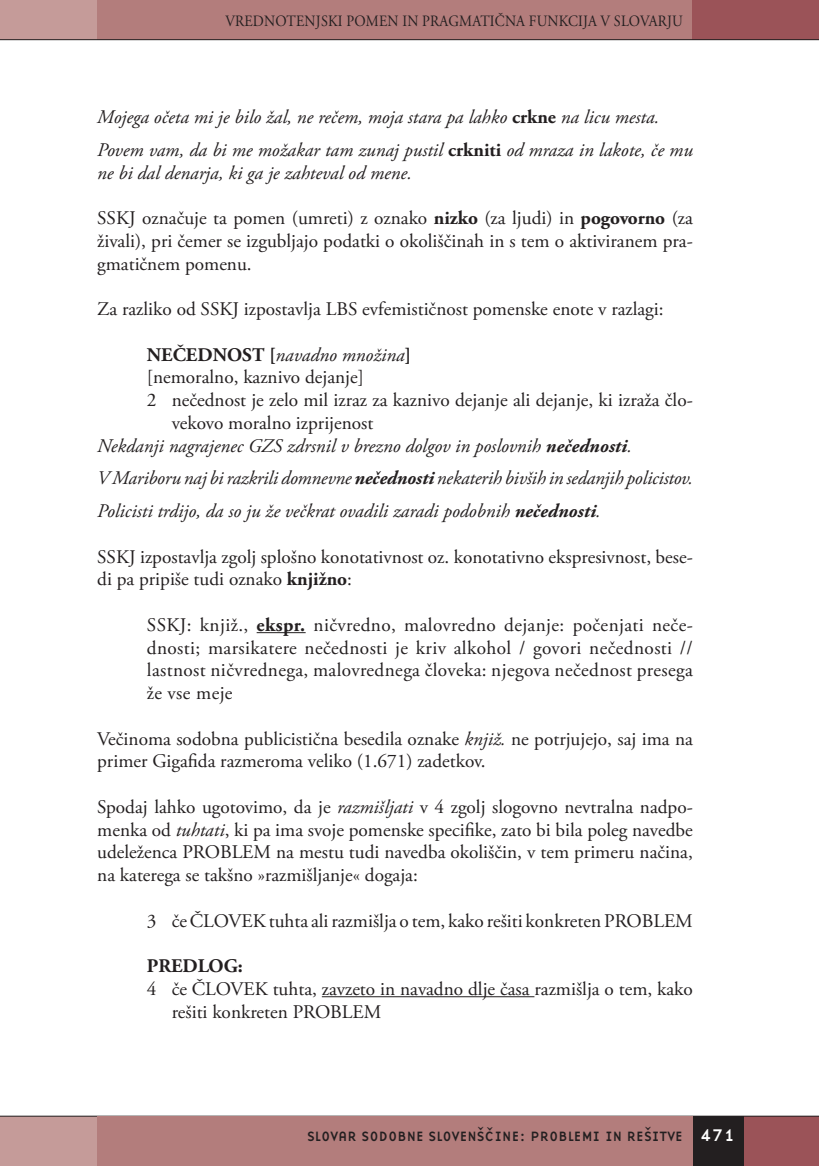
<style>
.page{position:relative;width:819px;height:1166px;background:#fff}
.page>*{position:absolute;margin:0;border:0;box-sizing:border-box;transform-origin:0 0}
.t1{font:19.25px/22.8px "Adobe Garamond Pro";color:#231f20;text-align:justify}
.t2{font:italic 19.25px/32.7px "Adobe Garamond Pro";color:#231f20}
.t3{font:700 19.25px "Adobe Garamond Pro";color:#231f20}
.t4{font:15.75px "Adobe Garamond Pro";letter-spacing:.015em;color:#231f20;scale:.9 1}
.t5{font:14px "Base Nine";color:#231f20}
.s1{font-weight:700;font-style:normal}
.s2{font-weight:700}
.s3{font-style:italic}
.s4{font-size:17.5px;color:#fff}
</style>
<div class="page">
<div style="left:97px;top:0;width:596px;height:40px;background:#b37d7c"></div>
<div style="left:743px;top:1116px;width:75px;height:50px;background:#9b5358"></div>
<div style="left:0;top:1116px;width:97px;height:50px;background:#c59b99"></div>
<div style="left:692px;top:1116px;width:51px;height:50px;background:#231f20"></div>
<div style="left:0;top:0;width:97px;height:40px;background:#c59b99"></div>
<div style="left:692px;top:0;width:124px;height:40px;background:#9b5358"></div>
<hr style="left:0;top:39px;width:818px;height:1px;background:#231f20">
<hr style="left:0;top:1116px;width:818px;height:1px;background:#231f20">
<div style="left:97px;top:1116px;width:595px;height:50px;background:#b37d7c"></div>
<hr style="left:256px;top:632px;width:49px;height:1px;background:#231f20">
<hr style="left:322px;top:996px;width:212px;height:1px;background:#231f20">
<p class="t4" style="left:225px;top:11px;width:510px">VREDNOTENJSKI POMEN IN PRAGMATIČNA FUNKCIJA V SLOVARJU</p>
<p class="t2" style="left:97px;top:101px;width:597px">Mojega očeta mi je bilo žal, ne rečem, moja stara pa lahko <span class="s1">crkne</span> na licu mesta.<br>Povem vam, da bi me možakar tam zunaj pustil <span class="s1">crkniti</span> od mraza in lakote, če mu</p>
<p class="t2" style="left:97px;top:157px;width:316px">ne bi dal denarja, ki ga je zahteval od mene.</p>
<p class="t1" style="left:97px;top:207px;width:597px">SSKJ označuje ta pomen (umreti) z oznako <span class="s2">nizko</span> (za ljudi) in <span class="s2">pogovorno</span> (za živali), pri čemer se izgubljajo podatki o okoliščinah in s tem o aktiviranem pra&shy;gmatičnem pomenu.</p>
<p class="t1" style="left:97px;top:298px;width:568px">Za razliko od SSKJ izpostavlja LBS evfemističnost pomenske enote v razlagi:</p>
<p class="t2" style="left:147px;top:339px;width:266px"><span class="s1">NEČEDNOST [</span>navadno množina<span class="s1">]</span></p>
<p class="t1" style="left:147px;top:366px;width:218px">[nemoralno, kaznivo dejanje]</p>
<p class="t1" style="left:147px;top:389px;width:547px">2 nečednost je zelo mil izraz za kaznivo dejanje ali dejanje, ki izraža člo-</p>
<p class="t1" style="left:172px;top:412px;width:203px">vekovo moralno izprijenost</p>
<p class="t2" style="left:97px;top:430px;width:536px">Nekdanji nagrajenec GZS zdrsnil v brezno dolgov in poslovnih <span class="s2">nečednosti</span>.</p>
<p class="t2" style="left:97px;top:462px;width:597px">V Mariboru naj bi razkrili domnevne <span class="s2">nečednosti</span> nekaterih bivših in sedanjih policistov.<br>Policisti trdijo, da so ju že večkrat ovadili zaradi podobnih <span class="s2">nečednosti</span>.</p>
<p class="t1" style="left:97px;top:546px;width:597px">SSKJ izpostavlja zgolj splošno konotativnost oz. konotativno ekspresivnost, bese&shy;di pa pripiše tudi oznako <span class="s2">knjižno</span>:</p>
<p class="t1" style="left:147px;top:614px;width:547px">SSKJ: knjiž., <span class="s2">ekspr.</span> ničvredno, malovredno dejanje: počenjati neče&shy;dnosti; marsikatere nečednosti je kriv alkohol / govori nečednosti // lastnost ničvrednega, malovrednega človeka: njegova nečednost presega že vse meje</p>
<p class="t1" style="left:97px;top:728px;width:597px">Večinoma sodobna publicistična besedila oznake <span class="s3">knjiž.</span> ne potrjujejo, saj ima na primer Gigafida razmeroma veliko (1.671) zadetkov.</p>
<p class="t1" style="left:97px;top:796px;width:597px">Spodaj lahko ugotovimo, da je <span class="s3">razmišljati</span> v 4 zgolj slogovno nevtralna nadpo&shy;menka od <span class="s3">tuhtati</span>, ki pa ima svoje pomenske specifike, zato bi bila poleg navedbe udeleženca PROBLEM na mestu tudi navedba okoliščin, v tem primeru načina, na katerega se takšno »razmišljanje« dogaja:</p>
<p class="t1" style="left:147px;top:910px;width:547px">3 če ČLOVEK tuhta ali razmišlja o tem, kako rešiti konkreten PROBLEM</p>
<p class="t3" style="left:147px;top:955px;width:98px">PREDLOG:</p>
<p class="t1" style="left:172px;top:978px;width:522px;text-indent:-25px">4 če ČLOVEK tuhta, zavzeto in navadno dlje časa razmišlja o tem, kako rešiti konkreten PROBLEM</p>
<p class="t5" style="left:307px;top:1126px;width:430px">SLOVAR SODOBNE SLOVENŠCˇINE: PROBLEMI IN REŠITVE <span class="s4">471</span></p>
</div>
